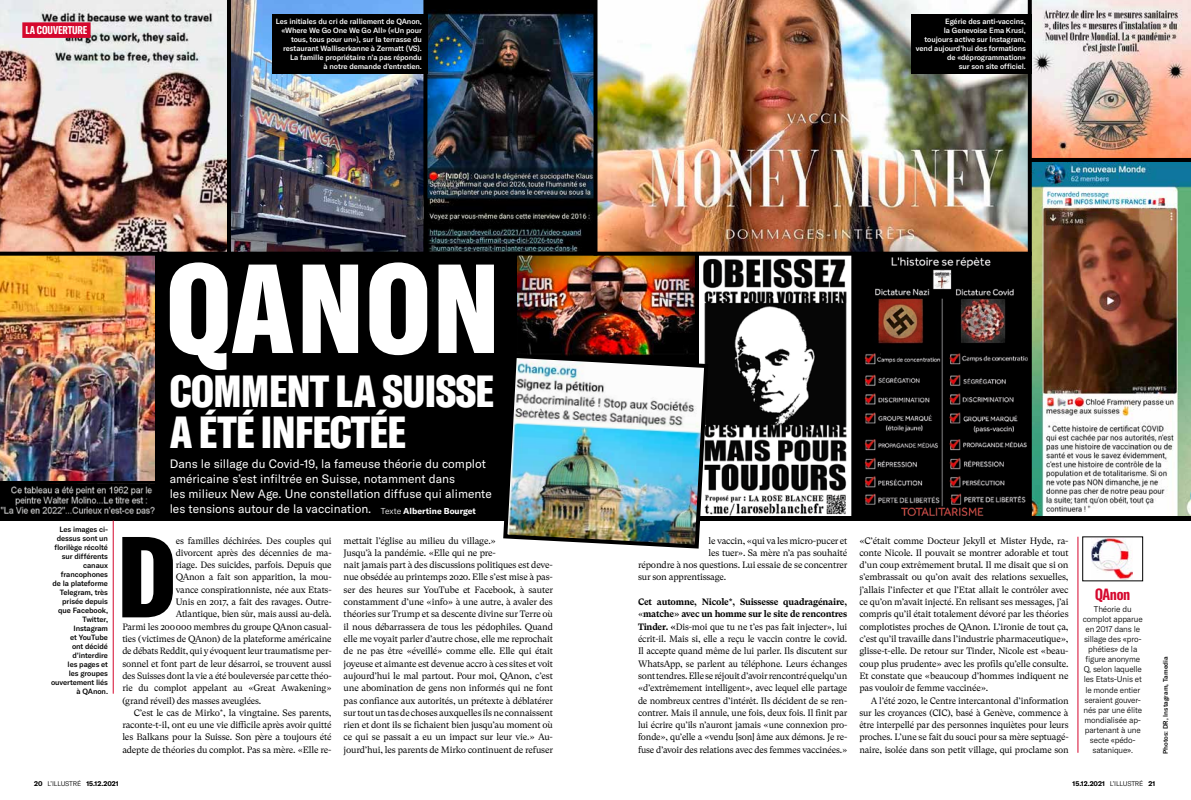
<style>
.page{position:relative;width:1191px;height:800px;background:#fff}
.page>*{position:absolute;margin:0;border:0;box-sizing:border-box;transform-origin:0 0}
.t1{font:900 extra-condensed 124.5px "GT America";letter-spacing:.02em;color:#fff}
.t2{font:900 extra-condensed 113.1px "GT America";color:#000}
.t3{font:900 extra-condensed 44.3px/40.6px "GT America";letter-spacing:-.01em;color:#fff}
.t4{font:700 extra-condensed 16px "GT America";letter-spacing:-.02em;color:#d5072d}
.t5{font:12px/15px "GT America";color:#fff}
.t6{font:700 extra-condensed 11.2px "GT America";letter-spacing:-.005em;color:#fff}
.t7{font:9.2px/12.3px "GT Super Text";letter-spacing:-.02em;color:#000;text-align:justify}
.t8{font:700 8.5px "GT America";color:#fff}
.t9{font:300 8.3px/10px "GT America";letter-spacing:-.02em;color:#000;text-align:center}
.t10{font:500 7.5px/9px "GT America";letter-spacing:-.01em;color:#fff;text-align:right}
.t11{font:500 7.5px/9px "GT America";letter-spacing:-.01em;color:#000;text-align:right}
.t12{font:700 6.7px "GT America";letter-spacing:-.005em;color:#000}
.t13{font:500 6.5px "GT America";letter-spacing:.01em;color:#000}
.s1{font-weight:300}
.s2{font-weight:700}
.s3{font-weight:900}
</style>
<div class="page">
<div style="left:0;top:0;width:1191px;height:520px;background:#000"></div>
<img style="left:517px;top:255px;width:177px;height:96px">
<img style="left:699px;top:255px;width:152px;height:260px">
<img style="left:0;top:255px;width:154px;height:225px">
<img style="left:0;top:484px;width:154px;height:29px">
<img style="left:864px;top:257px;width:163px;height:258px">
<img style="left:1031px;top:0;width:160px;height:158px">
<img style="left:231px;top:0;width:192px;height:251px">
<img style="left:0;top:0;width:227px;height:251px">
<img style="left:1031px;top:162px;width:160px;height:353px">
<img style="left:597px;top:0;width:430px;height:251px">
<img style="left:427px;top:10px;width:166px;height:241px">
<img style="left:1091px;top:538px;width:41px;height:41px">
<svg style="left:423px;top:0;width:1px;height:251px"></svg>
<svg style="left:593px;top:14px;width:1px;height:184px"></svg>
<svg style="left:851px;top:255px;width:1px;height:261px"></svg>
<svg style="left:0;top:251px;width:1028px;height:1px"></svg>
<img style="left:501px;top:351px;width:209px;height:198px">
<hr style="left:113px;top:520px;width:1px;height:173px;background:#d5072d">
<hr style="left:1077px;top:536px;width:1px;height:216px;background:#d5072d">
<div style="left:272px;top:14px;width:155px;height:60px;background:#000"></div>
<div style="left:911px;top:14px;width:120px;height:60px;background:#000"></div>
<div style="left:22px;top:22px;width:69px;height:16px;background:#d5072d"></div>
<p class="t6" style="left:26px;top:23px;width:63px">LA COUVERTURE</p>
<p class="t10" style="left:276px;top:17px;width:147px">Les initiales du cri de ralliement de QAnon, «Where We Go One We Go All» («Un pour tous, tous pour un»), sur la terrasse du restaurant Walliserkanne à Zermatt (VS).<br>La famille propriétaire n’a pas répondu<br>à notre demande d’entretien.</p>
<p class="t10" style="left:916px;top:17px;width:111px">Egérie des anti-vaccins,<br>la Genevoise Ema Krusi, toujours active sur Instagram, vend aujourd’hui des formations de «déprogrammation»<br>sur son site officiel.</p>
<p class="t11" style="left:51px;top:524px;width:59px">Les images ci&shy;dessus sont un florilège récolté sur différents canaux francophones de la plateforme<br>Telegram, très prisée depuis que Facebook,<br>Twitter,<br>Instagram<br>et YouTube<br>ont décidé d’interdire<br>les pages et<br>les groupes ouvertement liés à QAnon.</p>
<h1 class="t1" style="left:167px;top:232px;width:334px">QANON</h1>
<h3 class="t3" style="left:170px;top:370px;width:326px">COMMENT LA SUISSE<br>A ÉTÉ INFECTÉE</h3>
<h3 class="t5" style="left:170px;top:456px;width:324px">Dans le sillage du Covid-19, la fameuse théorie du complot américaine s’est infiltrée en Suisse, notamment dans<br>les milieux New Age. Une constellation diffuse qui alimente les tensions autour de la vaccination.</h3>
<p class="t8" style="left:381px;top:505px;width:97px"><span class="s1">Texte</span> Albertine Bourget</p>
<h2 class="t2" style="left:117px;top:507px;width:60px">D</h2>
<p class="t7" style="left:176px;top:534px;width:157px">es familles déchirées. Des couples qui</p>
<p class="t7" style="left:176px;top:546px;width:157px">divorcent après des décennies de ma-</p>
<p class="t7" style="left:176px;top:558px;width:157px">riage. Des suicides, parfois. Depuis que</p>
<p class="t7" style="left:176px;top:571px;width:157px">QAnon a fait son apparition, la mou-</p>
<p class="t7" style="left:176px;top:583px;width:157px">vance conspirationniste, née aux Etats-</p>
<p class="t7" style="left:176px;top:595px;width:157px">Unis en 2017, a fait des ravages. Outre-</p>
<p class="t7" style="left:176px;top:608px;width:157px">Atlantique, bien sûr, mais aussi au-delà.</p>
<p class="t7" style="left:122px;top:620px;width:211px">Parmi les 200 000 membres du groupe QAnon casual-</p>
<p class="t7" style="left:122px;top:632px;width:211px">ties (victimes de QAnon) de la plateforme américaine</p>
<p class="t7" style="left:122px;top:644px;width:211px">de débats Reddit, qui y évoquent leur traumatisme per-</p>
<p class="t7" style="left:122px;top:657px;width:211px">sonnel et font part de leur désarroi, se trouvent aussi</p>
<p class="t7" style="left:122px;top:669px;width:211px">des Suisses dont la vie a été bouleversée par cette théo-</p>
<p class="t7" style="left:122px;top:681px;width:211px">rie du complot appelant au «Great Awakening»</p>
<p class="t7" style="left:122px;top:694px;width:140px">(grand réveil) des masses aveuglées.</p>
<p class="t7" style="left:134px;top:706px;width:199px">C’est le cas de Mirko*, la vingtaine. Ses parents,</p>
<p class="t7" style="left:122px;top:718px;width:211px">raconte-t-il, ont eu une vie difficile après avoir quitté</p>
<p class="t7" style="left:122px;top:731px;width:211px">les Balkans pour la Suisse. Son père a toujours été</p>
<p class="t7" style="left:122px;top:743px;width:211px">adepte de théories du complot. Pas sa mère. «Elle re-</p>
<p class="t7" style="left:344px;top:534px;width:211px;text-align:left">mettait l’église au milieu du village.»<br>Jusqu’à la pandémie. «Elle qui ne pre-<br>nait jamais part à des discussions politiques est deve&shy;nue obsédée au printemps 2020. Elle s’est mise à pas&shy;ser des heures sur YouTube et Facebook, à sauter constamment d’une «info» à une autre, à avaler des théories sur Trump et sa descente divine sur Terre où il nous débarrassera de tous les pédophiles. Quand elle me voyait parler d’autre chose, elle me reprochait de ne pas être «éveillé» comme elle. Elle qui était joyeuse et aimante est devenue accro à ces sites et voit aujourd’hui le mal partout. Pour moi, QAnon, c’est une abomination de gens non informés qui ne font pas confiance aux autorités, un prétexte à déblatérer sur tout un tas de choses auxquelles ils ne connaissent rien et dont ils se fichaient bien jusqu’au moment où ce qui se passait a eu un impact sur leur vie.» Au&shy;jourd’hui, les parents de Mirko continuent de refuser</p>
<p class="t7" style="left:708px;top:534px;width:140px">le vaccin, «qui va les micro-pucer et</p>
<p class="t7" style="left:708px;top:546px;width:140px">les tuer». Sa mère n’a pas souhaité</p>
<p class="t7" style="left:638px;top:558px;width:211px">répondre à nos questions. Lui essaie de se concentrer</p>
<p class="t7" style="left:638px;top:571px;width:90px">sur son apprentissage.</p>
<p class="t7" style="left:638px;top:595px;width:211px"><span class="s2">Cet automne, Nicole*, Suissesse quadragénaire, </span>«<span class="s2">matche» avec un homme sur le site de rencontres Tinder.</span> <span class="s3">«</span>Dis-moi que tu ne t’es pas fait injecter», lui écrit-il. Mais si, elle a reçu le vaccin contre le covid.<br>Il accepte quand même de lui parler. Ils discutent sur WhatsApp, se parlent au téléphone. Leurs échanges sont tendres. Elle se réjouit d’avoir rencontré quelqu’un «d’extrêmement intelligent», avec lequel elle partage de nombreux centres d’intérêt. Ils décident de se ren&shy;contrer. Mais il annule, une fois, deux fois. Il finit par lui écrire qu’ils n’auront jamais «une connexion pro&shy;fonde», qu’elle a «vendu [son] âme aux démons. Je re&shy;fuse d’avoir des relations avec des femmes vaccinées.»</p>
<p class="t7" style="left:859px;top:534px;width:211px">«C’était comme Docteur Jekyll et Mister Hyde, ra&shy;conte Nicole. Il pouvait se montrer adorable et tout d’un coup extrêmement brutal. Il me disait que si on s’embrassait ou qu’on avait des relations sexuelles, j’allais l’infecter et que l’Etat allait le contrôler avec ce qu’on m’avait injecté. En relisant ses messages, j’ai compris qu’il était totalement dévoré par les théories complotistes proches de QAnon. L’ironie de tout ça, c’est qu’il travaille dans l’industrie pharmaceutique», glisse-t-elle. De retour sur Tinder, Nicole est «beau&shy;coup plus prudente» avec les profils qu’elle consulte.<br>Et constate que «beaucoup d’hommes indiquent ne pas vouloir de femme vaccinée».</p>
<p class="t7" style="left:859px;top:694px;width:211px;text-indent:11px">A l’été 2020, le Centre intercantonal d’information sur les croyances (CIC), basé à Genève, commence à être interpellé par des personnes inquiètes pour leurs proches. L’une se fait du souci pour sa mère septuagé&shy;naire, isolée dans son petit village, qui proclame son</p>
<h3 class="t4" style="left:1095px;top:584px;width:37px">QAnon</h3>
<p class="t9" style="left:1082px;top:604px;width:61px">Théorie du complot apparue en 2017 dans le sillage des «pro&shy;phéties» de la figure anonyme<br>Q, selon laquelle les Etats-Unis et le monde entier seraient gouver&shy;nés par une élite mondialisée ap&shy;partenant à une secte «pédo&shy;satanique».</p>
<p class="t13" style="left:1161px;top:754px;width:100px;rotate:-90deg">Photos: DR, Instagram, Tamedia</p>
<p class="t12" style="left:34px;top:779px;width:86px">20 <span class="s1">L’ILLUSTRÉ</span> 15.12.2021</p>
<p class="t12" style="left:1072px;top:779px;width:84px">15.12.2021 <span class="s1">L’ILLUSTRÉ</span> 21</p>
</div>
